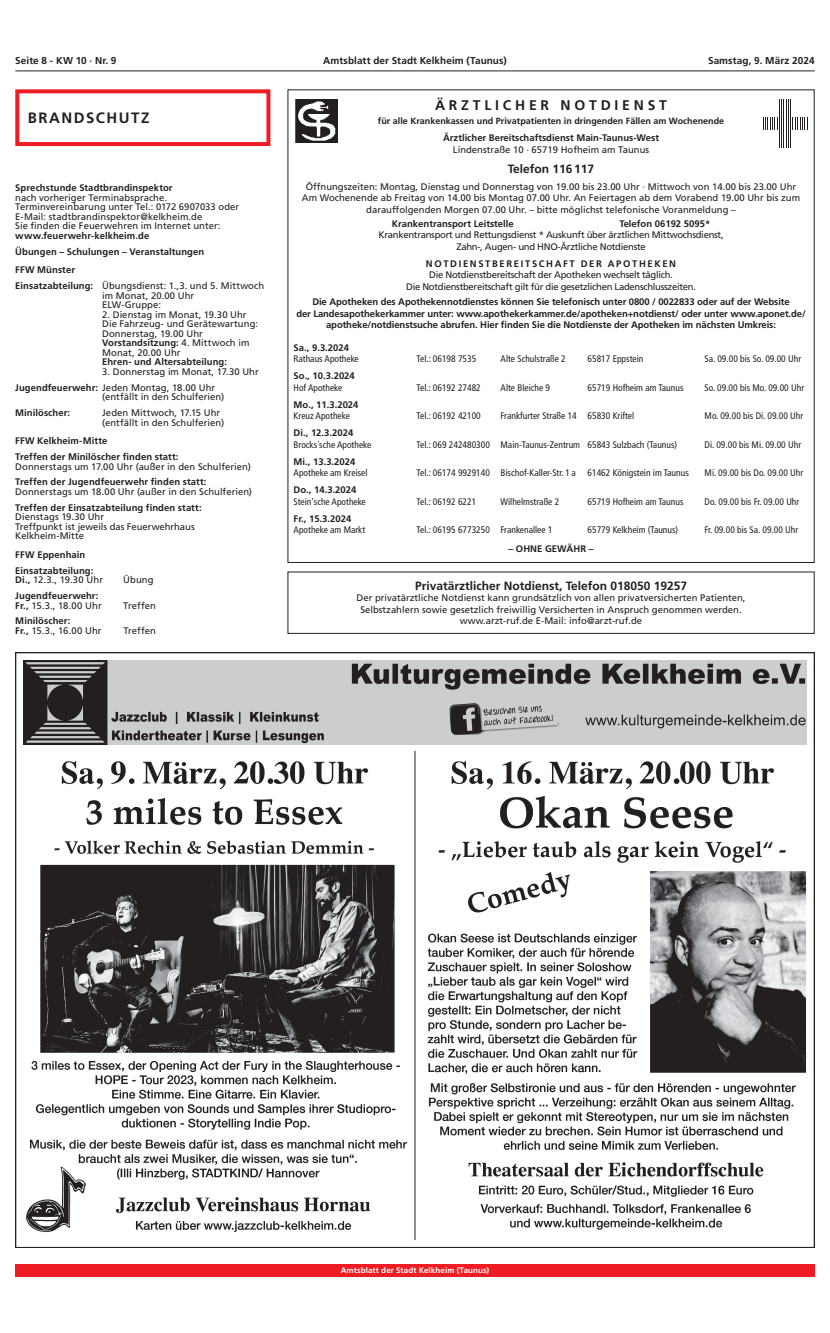
<style>
.page{position:relative;width:830px;height:1333px;background:#fff}
.page>*{position:absolute;margin:0;border:0;box-sizing:border-box;transform-origin:0 0}
.t1{font:700 15px "Frutiger LT";letter-spacing:.1em;color:#231f20}
.t2{font:700 14px "Frutiger LT";letter-spacing:.27em;color:#231f20}
.t3{font:700 12px "Frutiger LT";color:#231f20}
.t4{font:700 10px "Frutiger LT";letter-spacing:.005em;color:#231f20}
.t5{font:9.5px/9.5px "Frutiger LT";color:#231f20}
.t6{font:700 9.5px/15.8px "Frutiger LT";color:#231f20}
.t7{font:condensed 9.5px "Frutiger LT";color:#231f20}
.t8{font:9.5px/11.4px "Frutiger LT";letter-spacing:-.03em;color:#231f20;text-align:center}
.t9{font:700 9.5px "Frutiger LT";letter-spacing:.17em;color:#231f20}
.t10{font:700 9px "Frutiger LT";color:#231f20}
.t11{font:700 8px "Frutiger LT";letter-spacing:.015em;color:#fff}
.s1{font-weight:700}
.s2{font-weight:400}
</style>
<div class="page">
<hr style="left:15px;top:70px;width:800px;height:1px;background:#231f20">
<div style="left:15px;top:1264px;width:800px;height:12px;background:#ee1d23"></div>
<div style="left:287px;top:571px;width:528px;height:63px;border:1px solid #231f20"></div>
<img style="left:295px;top:99px;width:43px;height:44px">
<svg style="left:792px;top:117px;width:16px;height:13px"></svg>
<hr style="left:779px;top:99px;width:1px;height:49px;background:#231f20">
<hr style="left:781px;top:99px;width:1px;height:49px;background:#231f20">
<hr style="left:784px;top:99px;width:1px;height:49px;background:#231f20">
<hr style="left:786px;top:99px;width:1px;height:49px;background:#231f20">
<hr style="left:788px;top:99px;width:1px;height:49px;background:#231f20">
<hr style="left:790px;top:99px;width:1px;height:49px;background:#231f20">
<svg style="left:763px;top:117px;width:15px;height:13px"></svg>
<img style="left:23px;top:660px;width:784px;height:84px">
<hr style="left:415px;top:750px;width:1px;height:489px;background:#231f20">
<img style="left:26px;top:761px;width:382px;height:471px">
<img style="left:427px;top:761px;width:380px;height:469px">
<div style="left:15px;top:89px;width:255px;height:57px;border:4px solid #ee1d23"></div>
<p class="t4" style="left:15px;top:55px;width:103px">Seite 8 - KW 10 · Nr. 9</p>
<p class="t4" style="left:323px;top:55px;width:185px">Amtsblatt der Stadt Kelkheim (Taunus)</p>
<p class="t4" style="left:708px;top:55px;width:108px">Samstag, 9. März 2024</p>
<h1 class="t1" style="left:28px;top:109px;width:123px">BRANDSCHUTZ</h1>
<p class="t6" style="left:15px;top:180px;width:159px">Sprechstunde Stadtbrandinspektor</p>
<p class="t5" style="left:15px;top:193px;width:225px">nach vorheriger Terminabsprache.<br>Terminvereinbarung unter Tel.: 0172 6907033 oder E-Mail: stadtbrandinspektor@kelkheim.de<br>Sie finden die Feuerwehren im Internet unter:</p>
<p class="t6" style="left:15px;top:228px;width:191px">www.feuerwehr-kelkheim.de<br>Übungen – Schulungen – Veranstaltungen</p>
<p class="t5" style="left:15px;top:262px;width:250px;line-height:15.8px"><span class="s1">FFW Münster<br>Einsatzabteilung:</span> Übungsdienst: 1.,3. und 5. Mittwoch</p>
<p class="t5" style="left:102px;top:291px;width:94px">im Monat, 20.00 Uhr<br>ELW-Gruppe:</p>
<p class="t5" style="left:102px;top:310px;width:157px">2. Dienstag im Monat, 19.30 Uhr<br>Die Fahrzeug- und Gerätewartung:<br>Donnerstag, 19.00 Uhr<br><span class="s1">Vorstandsitzung:</span> 4. Mittwoch im<br>Monat, 20.00 Uhr</p>
<p class="t6" style="left:102px;top:354px;width:126px">Ehren- und Altersabteilung:</p>
<p class="t5" style="left:15px;top:364px;width:245px;line-height:15.8px;text-indent:87px">3. Donnerstag im Monat, 17.30 Uhr<br><span class="s1">Jugendfeuerwehr:</span> Jeden Montag, 18.00 Uhr</p>
<p class="t5" style="left:102px;top:392px;width:124px">(entfällt in den Schulferien)</p>
<p class="t6" style="left:15px;top:405px;width:56px">Minilöscher:</p>
<p class="t5" style="left:102px;top:408px;width:124px">Jeden Mittwoch, 17.15 Uhr (entfällt in den Schulferien)</p>
<p class="t6" style="left:15px;top:433px;width:165px">FFW Kelkheim-Mitte<br>Treffen der Minilöscher finden statt:</p>
<p class="t5" style="left:15px;top:461px;width:237px">Donnerstags um 17.00 Uhr (außer in den Schulferien)</p>
<p class="t6" style="left:15px;top:474px;width:193px">Treffen der Jugendfeuerwehr finden statt:</p>
<p class="t5" style="left:15px;top:487px;width:238px">Donnerstags um 18.00 Uhr (außer in den Schulferien)</p>
<p class="t6" style="left:15px;top:499px;width:188px">Treffen der Einsatzabteilung finden statt:</p>
<p class="t5" style="left:15px;top:512px;width:181px">Dienstags 19.30 Uhr<br>Treffpunkt ist jeweils das Feuerwehrhaus<br>Kelkheim-Mitte</p>
<p class="t6" style="left:15px;top:546px;width:80px">FFW Eppenhain<br>Einsatzabteilung:</p>
<p class="t5" style="left:15px;top:575px;width:89px"><span class="s1">Di.,</span> 12.3., 19.30 Uhr</p>
<p class="t5" style="left:123px;top:575px;width:32px">Übung</p>
<p class="t6" style="left:15px;top:591px;width:88px;line-height:9.5px">Jugendfeuerwehr:<br>Fr., <span class="s2">15.3., 18.00 Uhr</span></p>
<p class="t5" style="left:123px;top:600px;width:34px">Treffen</p>
<p class="t6" style="left:15px;top:616px;width:88px;line-height:9.5px">Minilöscher:<br>Fr., <span class="s2">15.3., 16.00 Uhr</span></p>
<p class="t5" style="left:123px;top:626px;width:34px">Treffen</p>
<h2 class="t2" style="left:435px;top:97px;width:234px">ÄRZTLICHER NOTDIENST</h2>
<p class="t10" style="left:378px;top:116px;width:348px">für alle Krankenkassen und Privatpatienten in dringenden Fällen am Wochenende</p>
<p class="t6" style="left:443px;top:130px;width:218px">Ärztlicher Bereitschaftsdienst Main-Taunus-West</p>
<p class="t5" style="left:453px;top:145px;width:198px">Lindenstraße 10 · 65719 Hofheim am Taunus</p>
<p class="t3" style="left:508px;top:162px;width:88px">Telefon 116117</p>
<p class="t5" style="left:302px;top:181px;width:500px;line-height:11.4px;text-align:center">Öffnungszeiten: Montag, Dienstag und Donnerstag von 19.00 bis 23.00 Uhr · Mittwoch von 14.00 bis 23.00 Uhr<br>Am Wochenende ab Freitag von 14.00 bis Montag 07.00 Uhr. An Feiertagen ab dem Vorabend 19.00 Uhr bis zum darauffolgenden Morgen 07.00 Uhr. – bitte möglichst telefonische Voranmeldung –</p>
<p class="t6" style="left:392px;top:216px;width:123px">Krankentransport Leitstelle</p>
<p class="t6" style="left:619px;top:216px;width:92px">Telefon 06192 5095*</p>
<p class="t8" style="left:378px;top:229px;width:347px">Krankentransport und Rettungsdienst * Auskunft über ärztlichen Mittwochsdienst,<br>Zahn-, Augen- und HNO-Ärztliche Notdienste</p>
<p class="t9" style="left:426px;top:258px;width:252px">NOTDIENSTBEREITSCHAFT DER APOTHEKEN</p>
<p class="t8" style="left:406px;top:269px;width:291px">Die Notdienstbereitschaft der Apotheken wechselt täglich.<br>Die Notdienstbereitschaft gilt für die gesetzlichen Ladenschlusszeiten.</p>
<p class="t6" style="left:296px;top:296px;width:511px;line-height:11.4px;text-align:center">Die Apotheken des Apothekennotdienstes können Sie telefonisch unter 0800 / 0022833 oder auf der Website<br>der Landesapothekerkammer unter: www.apothekerkammer.de/apotheken+notdienst/ oder unter www.aponet.de/ apotheke/notdienstsuche abrufen. Hier finden Sie die Notdienste der Apotheken im nächsten Umkreis:</p>
<p class="t6" style="left:294px;top:340px;width:57px">Sa., 9.3.2024</p>
<p class="t7" style="left:294px;top:353px;width:67px">Rathaus Apotheke</p>
<p class="t7" style="left:417px;top:353px;width:61px">Tel.: 06198 7535</p>
<p class="t7" style="left:501px;top:353px;width:67px">Alte Schulstraße 2</p>
<p class="t7" style="left:588px;top:353px;width:57px">65817 Eppstein</p>
<p class="t7" style="left:705px;top:353px;width:98px">Sa. 09.00 bis So. 09.00 Uhr</p>
<p class="t6" style="left:294px;top:368px;width:63px">So., 10.3.2024</p>
<p class="t7" style="left:294px;top:382px;width:50px">Hof Apotheke</p>
<p class="t7" style="left:417px;top:382px;width:66px">Tel.: 06192 27482</p>
<p class="t7" style="left:501px;top:382px;width:51px">Alte Bleiche 9</p>
<p class="t7" style="left:588px;top:382px;width:97px">65719 Hofheim am Taunus</p>
<p class="t7" style="left:705px;top:382px;width:101px">So. 09.00 bis Mo. 09.00 Uhr</p>
<p class="t6" style="left:294px;top:397px;width:66px">Mo., 11.3.2024</p>
<p class="t7" style="left:294px;top:410px;width:58px">Kreuz Apotheke</p>
<p class="t7" style="left:417px;top:410px;width:66px">Tel.: 06192 42100</p>
<p class="t7" style="left:501px;top:410px;width:135px">Frankfurter Straße 14 65830 Kriftel</p>
<p class="t7" style="left:705px;top:410px;width:100px">Mo. 09.00 bis Di. 09.00 Uhr</p>
<p class="t6" style="left:294px;top:425px;width:61px">Di., 12.3.2024</p>
<p class="t7" style="left:294px;top:439px;width:79px">Brocks´sche Apotheke</p>
<p class="t7" style="left:417px;top:439px;width:262px">Tel.: 069 242480300 Main-Taunus-Zentrum 65843 Sulzbach (Taunus)</p>
<p class="t7" style="left:705px;top:439px;width:98px">Di. 09.00 bis Mi. 09.00 Uhr</p>
<p class="t6" style="left:294px;top:453px;width:63px">Mi., 13.3.2024</p>
<p class="t7" style="left:294px;top:467px;width:76px">Apotheke am Kreisel</p>
<p class="t7" style="left:417px;top:467px;width:274px">Tel.: 06174 9929140 Bischof-Kaller-Str. 1 a 61462 Königstein im Taunus</p>
<p class="t7" style="left:705px;top:467px;width:100px">Mi. 09.00 bis Do. 09.00 Uhr</p>
<p class="t6" style="left:294px;top:482px;width:64px">Do., 14.3.2024</p>
<p class="t7" style="left:294px;top:496px;width:74px">Stein‘sche Apotheke</p>
<p class="t7" style="left:417px;top:496px;width:61px">Tel.: 06192 6221</p>
<p class="t7" style="left:501px;top:496px;width:60px">Wilhelmstraße 2</p>
<p class="t7" style="left:588px;top:496px;width:97px">65719 Hofheim am Taunus</p>
<p class="t7" style="left:705px;top:496px;width:96px">Do. 09.00 bis Fr. 09.00 Uhr</p>
<p class="t6" style="left:294px;top:510px;width:59px">Fr., 15.3.2024</p>
<p class="t7" style="left:294px;top:524px;width:73px">Apotheke am Markt</p>
<p class="t7" style="left:417px;top:524px;width:137px">Tel.: 06195 6773250 Frankenallee 1</p>
<p class="t7" style="left:588px;top:524px;width:92px">65779 Kelkheim (Taunus)</p>
<p class="t7" style="left:705px;top:524px;width:95px">Fr. 09.00 bis Sa. 09.00 Uhr</p>
<p class="t6" style="left:509px;top:541px;width:86px">– OHNE GEWÄHR –</p>
<p class="t3" style="left:415px;top:579px;width:274px">Privatärztlicher Notdienst, Telefon 018050 19257</p>
<p class="t5" style="left:357px;top:592px;width:391px;line-height:11.4px;text-align:center">Der privatärztliche Notdienst kann grundsätzlich von allen privatversicherten Patienten,<br>Selbstzahlern sowie gesetzlich freiwillig Versicherten in Anspruch genommen werden. www.arzt-ruf.de E-Mail: info@arzt-ruf.de</p>
<p class="t11" style="left:341px;top:1265px;width:150px">Amtsblatt der Stadt Kelkheim (Taunus)</p>
</div>
